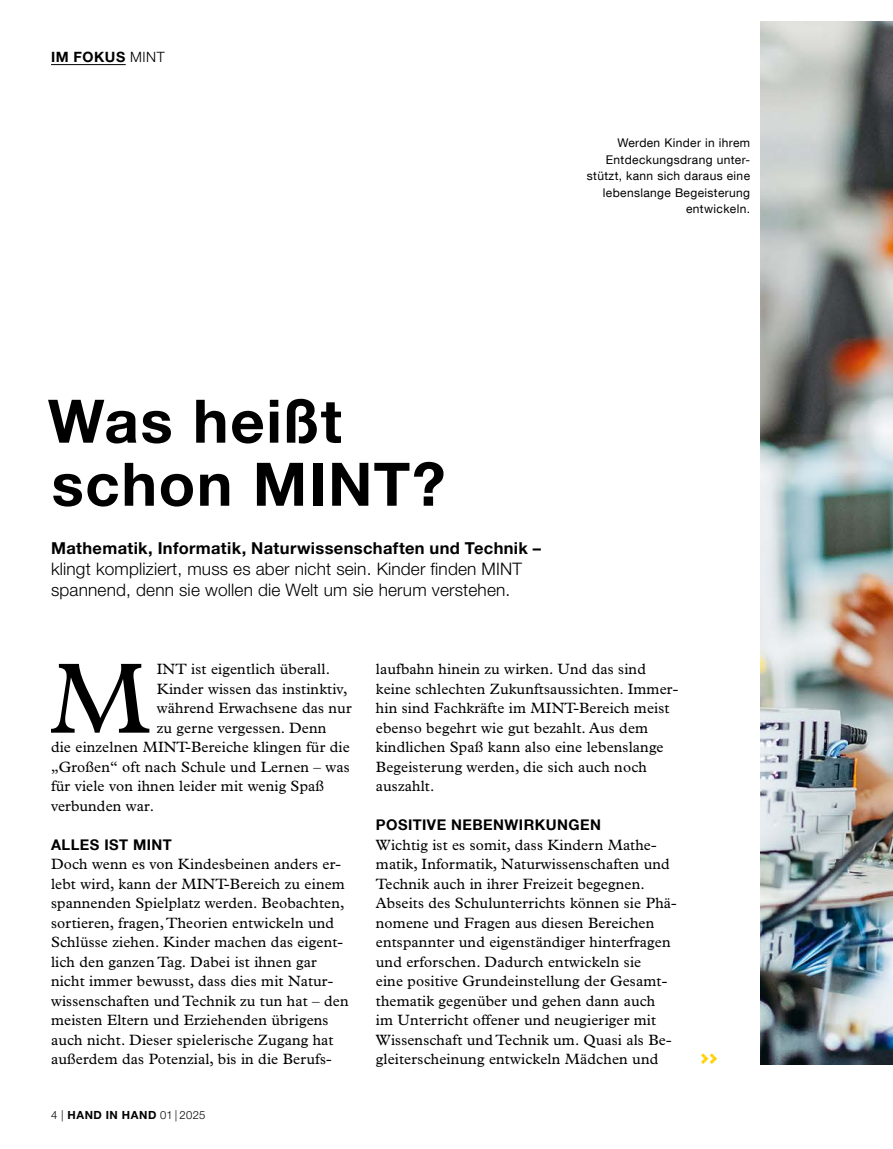
<style>
.page{position:relative;width:893px;height:1149px;background:#fff}
.page>*{position:absolute;margin:0;border:0;box-sizing:border-box;transform-origin:0 0}
.t1{font:100.8px "Plantin Std";color:#000}
.t2{font:700 60px/63px "Helvetica Neue LT Std";letter-spacing:.025em;color:#000}
.t3{font:18px "COCOGOOSELETTERPRESS";color:#ffd100}
.t4{font:300 17.25px/21px "Helvetica Neue LT Std";letter-spacing:.01em;color:#000}
.t5{font:700 16.5px "Helvetica Neue LT Std";letter-spacing:.02em;color:#000}
.t6{font:15px/19.5px "Plantin Std";letter-spacing:.01em;color:#000}
.t7{font:700 14.7px "Helvetica Neue LT Com";letter-spacing:.03em;color:#000}
.t8{font:700 14.25px "Helvetica Neue LT Std";letter-spacing:.045em;color:#000}
.t9{font:12px/16.5px "Helvetica Neue LT Com";letter-spacing:.03em;color:#000;text-align:right}
.t10{font:700 11.25px "Helvetica Neue LT Std";letter-spacing:.055em;color:#000}
.s1{font-weight:300}
</style>
<div class="page">
<hr style="left:51px;top:64px;width:75px;height:1px;background:#000">
<img style="left:761px;top:21px;width:132px;height:1043px">
<p class="t8" style="left:51px;top:48px;width:115px">IM FOKUS <span class="s1">MINT</span></p>
<p class="t9" style="left:587px;top:134px;width:165px">Werden Kinder in ihrem<br>Entdeckungsdrang unter&shy;stützt, kann sich daraus eine lebenslange Begeisterung entwickeln.</p>
<h2 class="t2" style="left:48px;top:388px;width:399px">Was heißt schon MINT?</h2>
<p class="t5" style="left:51px;top:538px;width:492px">Mathematik, Informatik, Naturwissenschaften und Technik –</p>
<p class="t4" style="left:51px;top:558px;width:473px">klingt kompliziert, muss es aber nicht sein. Kinder finden MINT spannend, denn sie wollen die Welt um sie herum verstehen.</p>
<h1 class="t1" style="left:49px;top:641px;width:103px">M</h1>
<p class="t6" style="left:157px;top:659px;width:175px">INT ist eigentlich überall.</p>
<p class="t6" style="left:157px;top:678px;width:192px">Kinder wissen das instinktiv,</p>
<p class="t6" style="left:157px;top:698px;width:196px">während Erwachsene das nur</p>
<p class="t6" style="left:157px;top:717px;width:171px">zu gerne vergessen. Denn</p>
<p class="t6" style="left:51px;top:737px;width:300px">die einzelnen MINT-Bereiche klingen für die</p>
<p class="t6" style="left:51px;top:756px;width:300px">„Großen“ oft nach Schule und Lernen – was</p>
<p class="t6" style="left:51px;top:776px;width:275px">für viele von ihnen leider mit wenig Spaß</p>
<p class="t6" style="left:51px;top:795px;width:105px">verbunden war.</p>
<p class="t7" style="left:51px;top:835px;width:122px">ALLES IST MINT</p>
<p class="t6" style="left:51px;top:854px;width:299px">Doch wenn es von Kindesbeinen anders er&shy;lebt wird, kann der MINT-Bereich zu einem spannenden Spielplatz werden. Beobachten, sortieren, fragen, Theorien entwickeln und Schlüsse ziehen. Kinder machen das eigent&shy;lich den ganzen Tag. Dabei ist ihnen gar nicht immer bewusst, dass dies mit Natur&shy;wissenschaften und Technik zu tun hat – den meisten Eltern und Erziehenden übrigens auch nicht. Dieser spielerische Zugang hat außerdem das Potenzial, bis in die Berufs-</p>
<p class="t10" style="left:51px;top:1107px;width:156px"><span class="s1">4 |</span> HAND IN HAND <span class="s1">01 | 2025</span></p>
<p class="t6" style="left:376px;top:659px;width:304px">laufbahn hinein zu wirken. Und das sind keine schlechten Zukunftsaussichten. Immer&shy;hin sind Fachkräfte im MINT-Bereich meist ebenso begehrt wie gut bezahlt. Aus dem kindlichen Spaß kann also eine lebenslange Begeisterung werden, die sich auch noch auszahlt.</p>
<p class="t7" style="left:376px;top:815px;width:226px">POSITIVE NEBENWIRKUNGEN</p>
<p class="t6" style="left:376px;top:834px;width:302px">Wichtig ist es somit, dass Kindern Mathe&shy;matik, Informatik, Naturwissenschaften und Technik auch in ihrer Freizeit begegnen.<br>Abseits des Schulunterrichts können sie Phä&shy;nomene und Fragen aus diesen Bereichen entspannter und eigenständiger hinterfragen und erforschen. Dadurch entwickeln sie<br>eine positive Grundeinstellung der Gesamt&shy;thematik gegenüber und gehen dann auch<br>im Unterricht offener und neugieriger mit Wissenschaft und Technik um. Quasi als Be&shy;gleiterscheinung entwickeln Mädchen und</p>
<p class="t3" style="left:701px;top:1047px;width:18px">&gt;&gt;</p>
</div>
